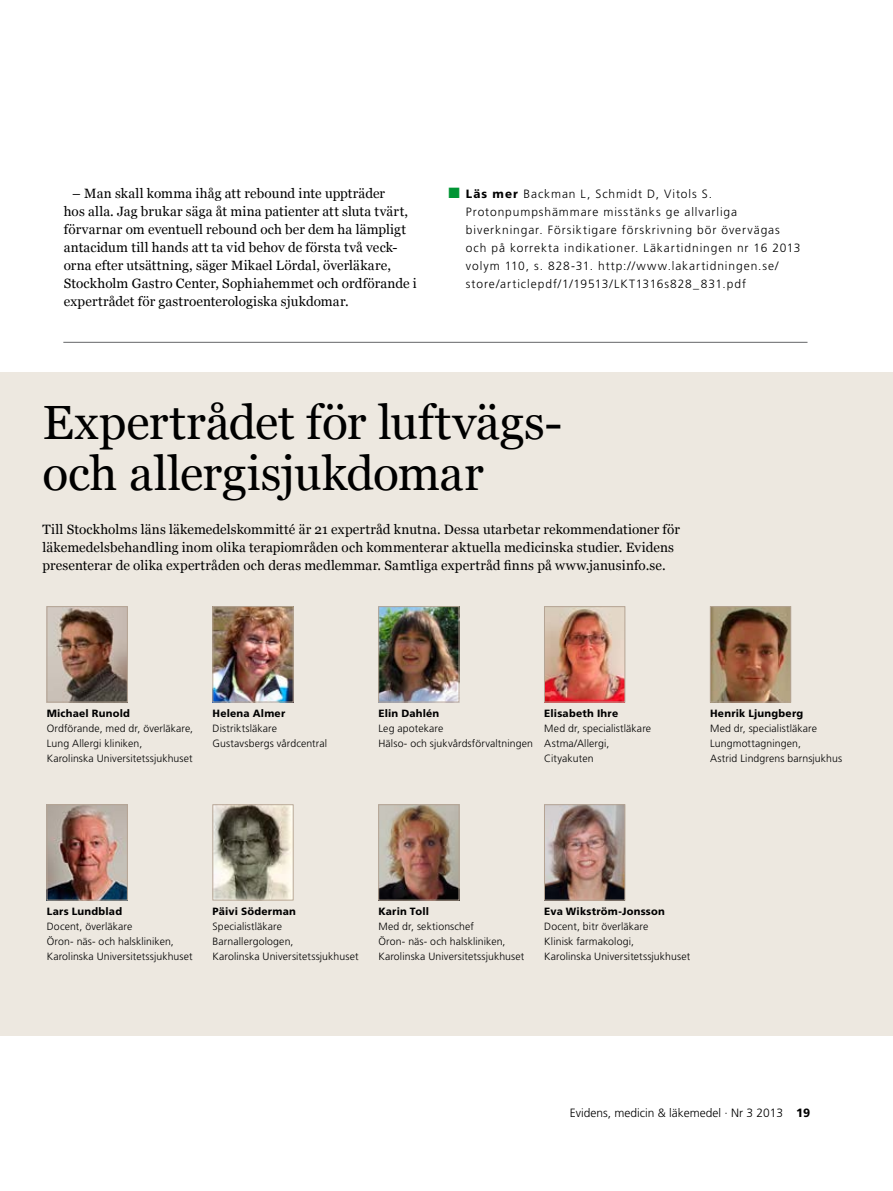
<style>
.page{position:relative;width:893px;height:1191px;background:#fff}
.page>*{position:absolute;margin:0;border:0;box-sizing:border-box;transform-origin:0 0}
.t1{font:48px/51px "Georgia";letter-spacing:-.005em;color:#000}
.t2{font:13.5px/18px "Georgia";letter-spacing:.01em;color:#000}
.t3{font:300 12px/18px "Frutiger SLLOTF";letter-spacing:.075em;color:#000}
.t4{font:300 12px "Frutiger SLLOTF";color:#000}
.t5{font:300 10.5px/15px "Frutiger SLLOTF";letter-spacing:.01em;color:#000}
.t6{font:800 10.5px "Frutiger SLLOTF";letter-spacing:.02em;color:#000}
.s1{color:#009534}
.s2{font-weight:800}
</style>
<div class="page">
<div style="left:0;top:372px;width:893px;height:663px;background:#ede8e0"></div>
<img style="left:47px;top:606px;width:81px;height:96px">
<img style="left:212px;top:606px;width:82px;height:96px">
<img style="left:378px;top:606px;width:81px;height:96px">
<img style="left:544px;top:606px;width:81px;height:96px">
<img style="left:710px;top:606px;width:81px;height:96px">
<img style="left:47px;top:804px;width:81px;height:96px">
<svg style="left:212px;top:804px;width:82px;height:96px;background:#999485"></svg>
<img style="left:378px;top:804px;width:81px;height:96px">
<img style="left:544px;top:804px;width:81px;height:96px">
<hr style="left:63px;top:342px;width:744px;height:1px;background:#646567">
<p class="t2" style="left:64px;top:185px;width:355px;text-indent:9px">– Man skall komma ihåg att rebound inte uppträder<br>hos alla. Jag brukar säga åt mina patienter att sluta tvärt, förvarnar om eventuell rebound och ber dem ha lämpligt antacidum till hands att ta vid behov de första två veck&shy;orna efter utsättning, säger Mikael Lördal, överläkare, Stockholm Gastro Center, Sophiahemmet och ordförande i expertrådet för gastroenterologiska sjukdomar.</p>
<p class="t3" style="left:466px;top:185px;width:336px;text-indent:-17px"><span class="s1">■</span> <span class="s2">Läs mer</span> Backman L, Schmidt D, Vitols S.<br>Protonpumpshämmare misstänks ge allvarliga biverkningar. Försiktigare förskrivning bör övervägas och på korrekta indikationer. Läkartidningen nr 16 2013 volym 110, s. 828-31. http://www.lakartidningen.se/ store/articlepdf/1/19513/LKT1316s828_831.pdf</p>
<h1 class="t1" style="left:43px;top:397px;width:522px">Expertrådet för luftvägs&shy;och allergisjukdomar</h1>
<p class="t2" style="left:43px;top:521px;width:639px">Till Stockholms läns läkemedelskommitté är 21 expertråd knutna. Dessa utarbetar rekommendationer för läkemedelsbehandling inom olika terapiområden och kommenterar aktuella medicinska studier. Evidens presenterar de olika expertråden och deras medlemmar. Samtliga expertråd finns på www.janusinfo.se.</p>
<p class="t6" style="left:47px;top:707px;width:85px">Michael Runold</p>
<p class="t5" style="left:47px;top:721px;width:148px">Ordförande, med dr, överläkare,<br>Lung Allergi kliniken,<br>Karolinska Universitetssjukhuset</p>
<p class="t6" style="left:213px;top:707px;width:74px">Helena Almer</p>
<p class="t5" style="left:213px;top:721px;width:116px">Distriktsläkare<br>Gustavsbergs vårdcentral</p>
<p class="t6" style="left:378px;top:707px;width:62px">Elin Dahlén</p>
<p class="t5" style="left:378px;top:721px;width:156px">Leg apotekare<br>Hälso- och sjukvårdsförvaltningen</p>
<p class="t6" style="left:544px;top:707px;width:75px">Elisabeth Ihre</p>
<p class="t5" style="left:544px;top:721px;width:108px">Med dr, specialistläkare<br>Astma/Allergi,<br>Cityakuten</p>
<p class="t6" style="left:710px;top:707px;width:95px">Henrik Ljungberg</p>
<p class="t5" style="left:710px;top:721px;width:133px">Med dr, specialistläkare<br>Lungmottagningen,<br>Astrid Lindgrens barnsjukhus</p>
<p class="t6" style="left:47px;top:905px;width:77px">Lars Lundblad</p>
<p class="t5" style="left:47px;top:919px;width:147px">Docent, överläkare<br>Öron- näs- och halskliniken,<br>Karolinska Universitetssjukhuset</p>
<p class="t6" style="left:213px;top:905px;width:85px">Päivi Söderman</p>
<p class="t5" style="left:213px;top:919px;width:147px">Specialistläkare<br>Barnallergologen,<br>Karolinska Universitetssjukhuset</p>
<p class="t6" style="left:378px;top:905px;width:52px">Karin Toll</p>
<p class="t5" style="left:378px;top:919px;width:147px">Med dr, sektionschef<br>Öron- näs- och halskliniken,<br>Karolinska Universitetssjukhuset</p>
<p class="t6" style="left:544px;top:905px;width:122px">Eva Wikström-Jonsson</p>
<p class="t5" style="left:544px;top:919px;width:147px">Docent, bitr överläkare<br>Klinisk farmakologi,<br>Karolinska Universitetssjukhuset</p>
<p class="t4" style="left:570px;top:1106px;width:242px">Evidens, medicin &amp; läkemedel · Nr 3 2013 <span class="s2">19</span></p>
</div>
